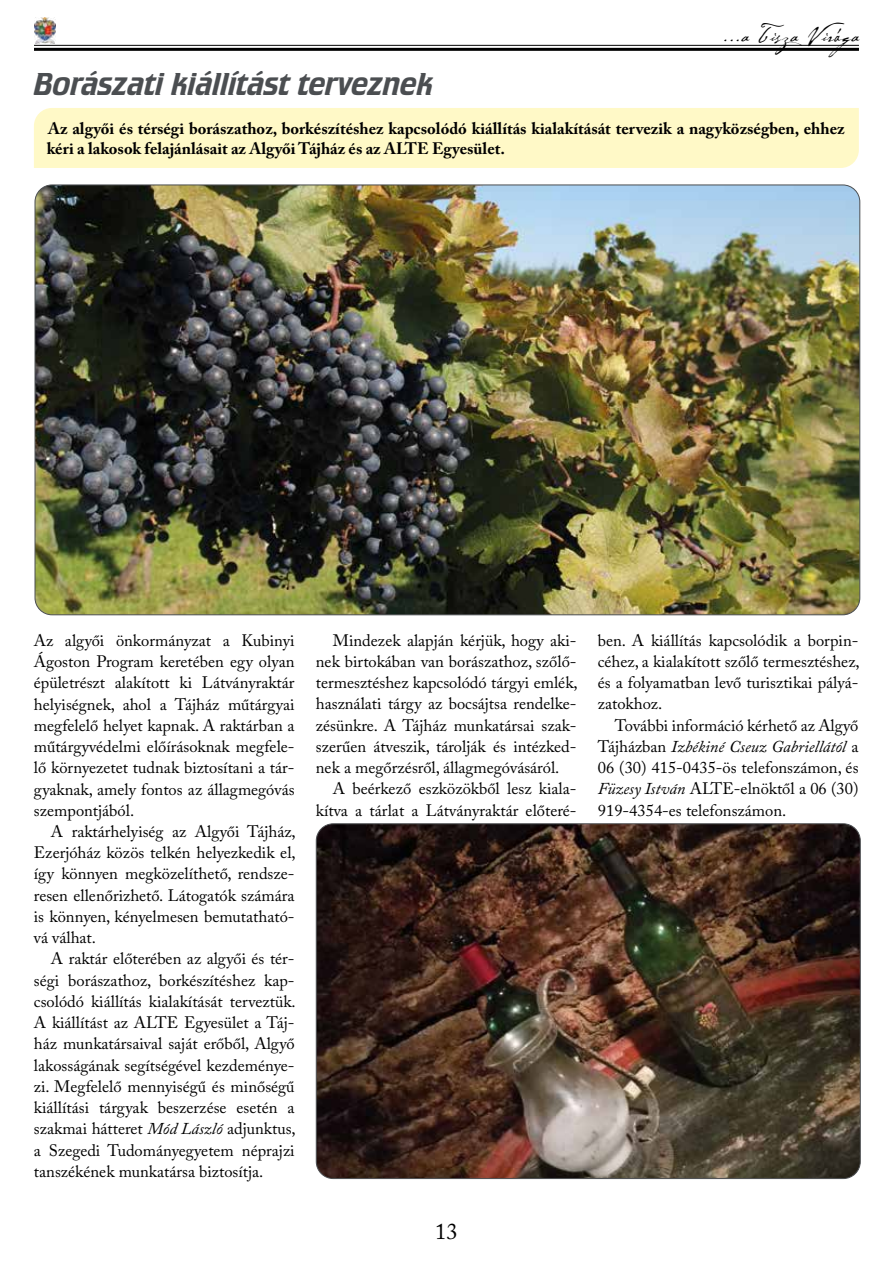
<style>
.page{position:relative;width:893px;height:1263px;background:#fff}
.page>*{position:absolute;margin:0;border:0;box-sizing:border-box;transform-origin:0 0}
.t1{font:33px "Crillee TOT";color:#4b4e51}
.t2{font:24px "Cezanne";letter-spacing:.04em;color:#000}
.t3{font:22.5px "Adobe Caslon Pro";color:#000}
.t4{font:16.5px/21.3px "Adobe Caslon Pro";color:#000;text-align:justify}
.t5{font:700 16.5px/19.8px "Adobe Caslon Pro";color:#000}
.s1{font-style:italic}
</style>
<div class="page">
<hr style="left:34px;top:45px;width:825px;height:1px;background:#000">
<hr style="left:34px;top:48px;width:825px;height:3px;background:#000">
<img style="left:34px;top:17px;width:21px;height:26px">
<div style="left:34px;top:108px;width:825px;height:60px;background:#fff9c7"></div>
<img style="left:35px;top:185px;width:825px;height:430px">
<img style="left:316px;top:824px;width:544px;height:354px">
<h1 class="t1" style="left:34px;top:65px;width:401px">Borászati kiállítást terveznek</h1>
<h2 class="t2" style="left:723px;top:19px;width:143px">...a Tisza Virága</h2>
<p class="t5" style="left:47px;top:119px;width:799px">Az algyői és térségi borászathoz, borkészítéshez kapcsolódó kiállítás kialakítását tervezik a nagyközségben, ehhez kéri a lakosok felajánlásait az Algyői Tájház és az ALTE Egyesület.</p>
<p class="t4" style="left:34px;top:629px;width:262px">Az algyői önkormányzat a Kubinyi Ágoston Program keretében egy olyan épületrészt alakított ki Látványraktár helyiségnek, ahol a Tájház műtárgyai megfelelő helyet kapnak. A raktárban a műtárgyvédelmi előírásoknak megfele&shy;lő környezetet tudnak biztosítani a tár&shy;gyaknak, amely fontos az állagmegóvás szempontjából.</p>
<p class="t4" style="left:34px;top:821px;width:263px;text-indent:17px">A raktárhelyiség az Algyői Tájház, Ezerjóház közös telkén helyezkedik el, így könnyen megközelíthető, rendsze&shy;resen ellenőrizhető. Látogatók számára is könnyen, kényelmesen bemutatható&shy;vá válhat.</p>
<p class="t4" style="left:34px;top:948px;width:263px;text-indent:17px">A raktár előterében az algyői és tér&shy;ségi borászathoz, borkészítéshez kap&shy;csolódó kiállítás kialakítását terveztük.<br>A kiállítást az ALTE Egyesület a Táj&shy;ház munkatársaival saját erőből, Algyő lakosságának segítségével kezdeménye&shy;zi. Megfelelő mennyiségű és minőségű kiállítási tárgyak beszerzése esetén a szakmai hátteret <span class="s1">Mód László</span> adjunktus, a Szegedi Tudományegyetem néprajzi tanszékének munkatársa biztosítja.</p>
<p class="t4" style="left:316px;top:629px;width:263px;text-indent:17px">Mindezek alapján kérjük, hogy aki&shy;nek birtokában van borászathoz, szőlő&shy;termesztéshez kapcsolódó tárgyi emlék, használati tárgy az bocsájtsa rendelke&shy;zésünkre. A Tájház munkatársai szak&shy;szerűen átveszik, tárolják és intézked&shy;nek a megőrzésről, állagmegóvásáról.</p>
<p class="t4" style="left:316px;top:778px;width:262px;text-align:right">A beérkező eszközökből lesz kiala&shy;kítva a tárlat a Látványraktár előteré-</p>
<p class="t4" style="left:598px;top:629px;width:263px">ben. A kiállítás kapcsolódik a borpin&shy;céhez, a kialakított szőlő termesztéshez, és a folyamatban levő turisztikai pályá&shy;zatokhoz.</p>
<p class="t4" style="left:598px;top:714px;width:262px;text-indent:17px">További információ kérhető az Algyő Tájházban <span class="s1">Izbékiné Cseuz Gabriellától</span> a 06 (30) 415-0435-ös telefonszámon, és <span class="s1">Füzesy István</span> ALTE-elnöktől a 06 (30)<br>919-4354-es telefonszámon.</p>
<h3 class="t3" style="left:435px;top:1218px;width:24px">13</h3>
</div>
